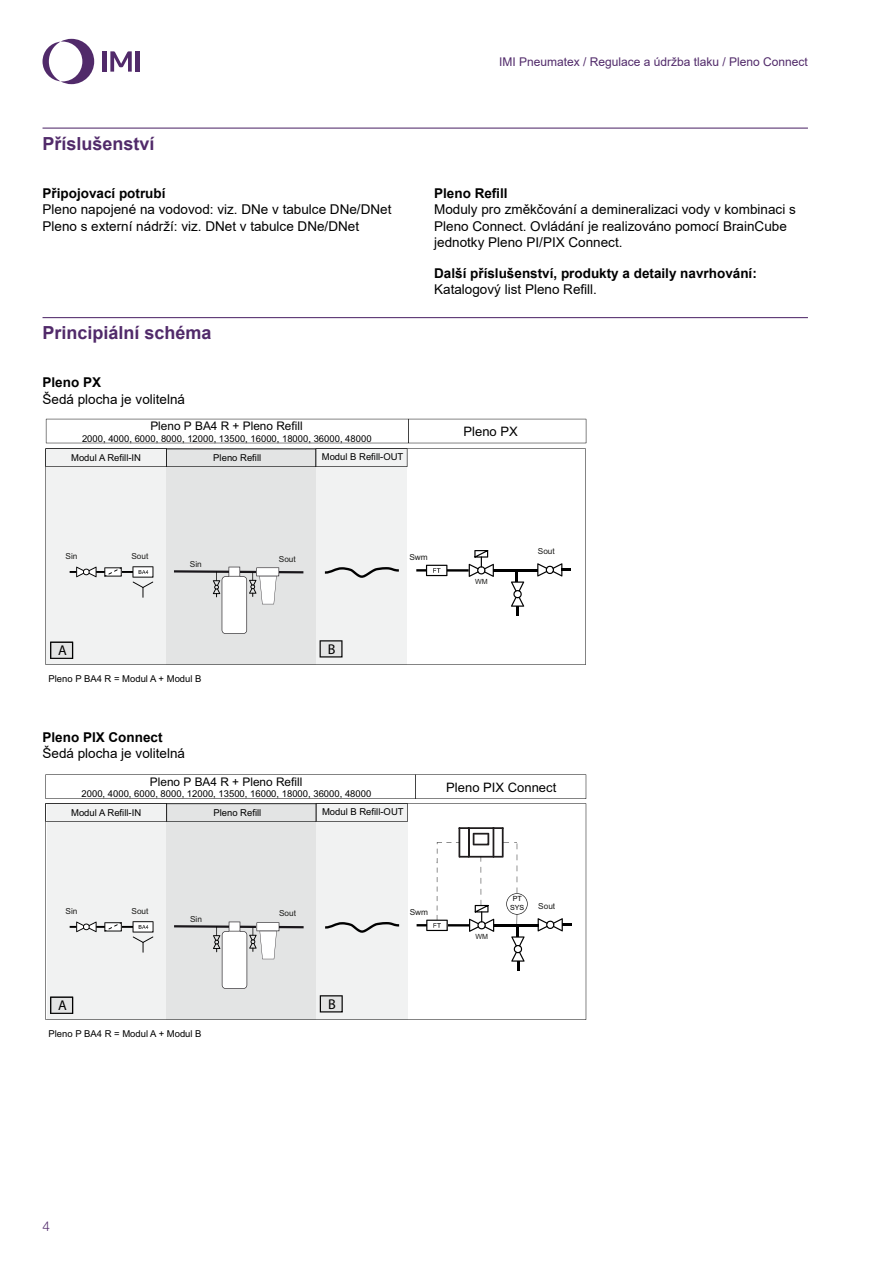
<style>
.page{position:relative;width:893px;height:1263px;background:#fff}
.page>*{position:absolute;margin:0;border:0;box-sizing:border-box;transform-origin:0 0}
.t1{font:700 18px "Arial";color:#512a6a}
.t2{font:14.25px "Myriad Pro";color:#000}
.t3{font:13.5px/16.5px "Arial";color:#000}
.t4{font:700 13.5px "Arial";color:#000}
.t5{font:300 13.5px "Helvetica Neue LTW1 G";color:#512a6a}
.t6{font:13.05px "Arial";color:#000}
.t7{font:12px "Arial";color:#512a6a}
.t8{font:11.85px "Arial";color:#000}
.t9{font:9.45px/19px "Arial";color:#000}
.t10{font:8.25px "Arial";color:#1d1d1b}
.t11{font:7.05px/8.6px "Arial";color:#000;text-align:center}
.t12{font:7.05px "Arial";color:#1d1d1b}
</style>
<div class="page">
<svg style="left:43px;top:39px;width:51px;height:45px"></svg>
<hr style="left:102px;top:51px;width:4px;height:21px;background:#512a6a">
<hr style="left:136px;top:51px;width:4px;height:21px;background:#512a6a">
<svg style="left:110px;top:51px;width:22px;height:21px"></svg>
<hr style="left:43px;top:128px;width:765px;height:1px;background:#512a6a">
<hr style="left:43px;top:317px;width:765px;height:1px;background:#512a6a">
<svg style="left:45px;top:467px;width:541px;height:198px"></svg>
<svg style="left:174px;top:567px;width:129px;height:67px"></svg>
<svg style="left:50px;top:642px;width:23px;height:17px"></svg>
<svg style="left:320px;top:640px;width:22px;height:17px"></svg>
<svg style="left:537px;top:563px;width:34px;height:13px"></svg>
<hr style="left:416px;top:569px;width:53px;height:3px;background:#000">
<svg style="left:426px;top:565px;width:21px;height:11px"></svg>
<hr style="left:493px;top:569px;width:45px;height:3px;background:#000">
<svg style="left:469px;top:550px;width:25px;height:27px"></svg>
<svg style="left:511px;top:572px;width:13px;height:43px"></svg>
<svg style="left:325px;top:567px;width:74px;height:11px"></svg>
<svg style="left:70px;top:566px;width:83px;height:32px"></svg>
<svg style="left:45px;top:419px;width:541px;height:48px"></svg>
<svg style="left:45px;top:821px;width:541px;height:199px;fill:#f1f2f2"></svg>
<svg style="left:174px;top:922px;width:130px;height:67px"></svg>
<svg style="left:50px;top:997px;width:23px;height:17px"></svg>
<svg style="left:320px;top:995px;width:23px;height:17px"></svg>
<svg style="left:538px;top:918px;width:33px;height:13px"></svg>
<hr style="left:417px;top:924px;width:52px;height:2px;background:#000">
<hr style="left:494px;top:924px;width:44px;height:3px;background:#000">
<svg style="left:426px;top:827px;width:102px;height:143px"></svg>
<svg style="left:325px;top:922px;width:74px;height:11px"></svg>
<svg style="left:70px;top:921px;width:84px;height:32px"></svg>
<svg style="left:45px;top:774px;width:541px;height:47px"></svg>
<h1 class="t1" style="left:43px;top:131px;width:114px">Příslušenství</h1>
<p class="t4" style="left:43px;top:183px;width:125px">Připojovací potrubí</p>
<p class="t3" style="left:43px;top:201px;width:350px">Pleno napojené na vodovod: viz. DNe v tabulce DNe/DNet<br>Pleno s externí nádrží: viz. DNet v tabulce DNe/DNet</p>
<h1 class="t1" style="left:43px;top:320px;width:171px">Principiální schéma</h1>
<p class="t4" style="left:43px;top:373px;width:60px">Pleno PX</p>
<p class="t3" style="left:43px;top:391px;width:144px">Šedá plocha je volitelná</p>
<p class="t8" style="left:150px;top:418px;width:154px">Pleno P BA4 R + Pleno Refill</p>
<p class="t9" style="left:82px;top:429px;width:291px">2000, 4000, 6000, 8000, 12000, 13500, 16000, 18000, 36000, 48000</p>
<p class="t9" style="left:71px;top:448px;width:71px">Modul A Refill-IN</p>
<p class="t9" style="left:213px;top:448px;width:49px">Pleno Refill</p>
<p class="t9" style="left:322px;top:447px;width:83px">Modul B Refill-OUT</p>
<p class="t7" style="left:499px;top:54px;width:310px">IMI Pneumatex / Regulace a údržba tlaku / Pleno Connect</p>
<p class="t4" style="left:434px;top:183px;width:75px">Pleno Refill</p>
<p class="t3" style="left:434px;top:201px;width:363px">Moduly pro změkčování a demineralizaci vody v kombinaci s<br>Pleno Connect. Ovládání je realizováno pomocí BrainCube jednotky Pleno PI/PIX Connect.</p>
<p class="t4" style="left:434px;top:264px;width:324px">Další příslušenství, produkty a detaily navrhování:</p>
<p class="t3" style="left:434px;top:281px;width:164px">Katalogový list Pleno Refill.</p>
<p class="t6" style="left:464px;top:423px;width:56px">Pleno PX</p>
<p class="t10" style="left:66px;top:551px;width:13px">Sin</p>
<p class="t10" style="left:131px;top:550px;width:19px">Sout</p>
<p class="t10" style="left:190px;top:558px;width:13px">Sin</p>
<p class="t10" style="left:279px;top:553px;width:19px">Sout</p>
<p class="t10" style="left:409px;top:551px;width:20px">Swm</p>
<p class="t12" style="left:475px;top:576px;width:14px">WM</p>
<p class="t10" style="left:538px;top:546px;width:19px">Sout</p>
<p class="t2" style="left:58px;top:642px;width:10px">A</p>
<p class="t2" style="left:328px;top:640px;width:9px">B</p>
<p class="t9" style="left:48px;top:669px;width:155px">Pleno P BA4 R = Modul A + Modul B</p>
<p class="t4" style="left:43px;top:728px;width:122px">Pleno PIX Connect</p>
<p class="t3" style="left:43px;top:745px;width:144px">Šedá plocha je volitelná</p>
<p class="t8" style="left:150px;top:773px;width:154px">Pleno P BA4 R + Pleno Refill</p>
<p class="t9" style="left:71px;top:784px;width:302px;text-indent:10px">2000, 4000, 6000, 8000, 12000, 13500, 16000, 18000, 36000, 48000<br>Modul A Refill-IN</p>
<p class="t9" style="left:322px;top:802px;width:83px">Modul B Refill-OUT</p>
<p class="t9" style="left:213px;top:803px;width:49px">Pleno Refill</p>
<p class="t6" style="left:446px;top:778px;width:112px">Pleno PIX Connect</p>
<p class="t10" style="left:66px;top:905px;width:13px">Sin</p>
<p class="t10" style="left:132px;top:905px;width:19px">Sout</p>
<p class="t10" style="left:190px;top:913px;width:13px">Sin</p>
<p class="t10" style="left:279px;top:908px;width:19px">Sout</p>
<p class="t2" style="left:58px;top:997px;width:10px">A</p>
<p class="t2" style="left:328px;top:995px;width:9px">B</p>
<p class="t9" style="left:49px;top:1024px;width:155px">Pleno P BA4 R = Modul A + Modul B</p>
<p class="t10" style="left:410px;top:906px;width:20px">Swm</p>
<p class="t12" style="left:475px;top:931px;width:14px">WM</p>
<p class="t11" style="left:510px;top:894px;width:16px">PT<br>SYS</p>
<p class="t10" style="left:538px;top:900px;width:19px">Sout</p>
<p class="t5" style="left:43px;top:1218px;width:9px">4</p>
</div>
